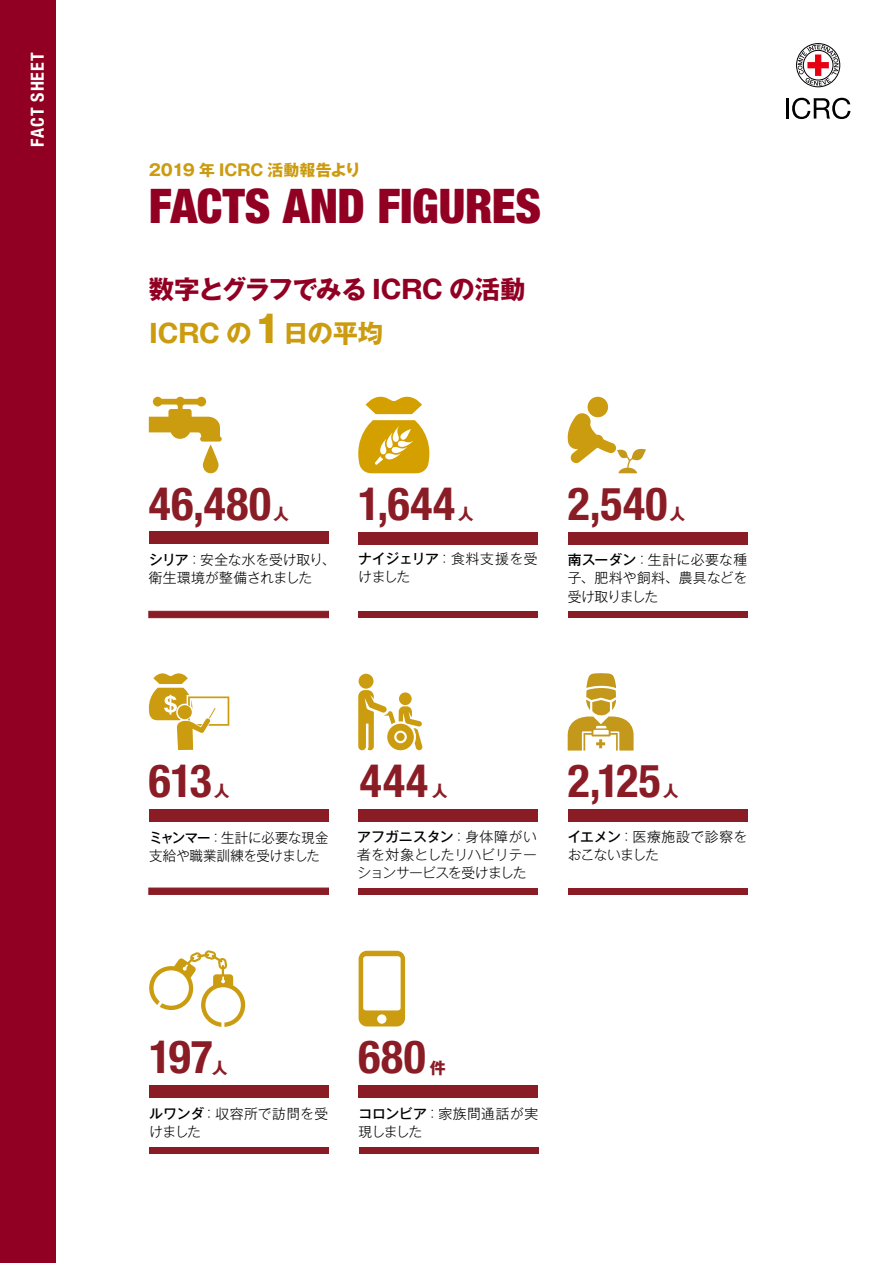
<style>
.page{position:relative;width:893px;height:1263px;background:#fff}
.page>*{position:absolute;margin:0;border:0;box-sizing:border-box;transform-origin:0 0}
.t1{font:900 condensed 47.85px "Helvetica Neue LT Std";letter-spacing:-.005em;color:#910023}
.t2{font:700 condensed 45.75px "Helvetica Neue LT Std";letter-spacing:.015em;color:#8a1c26}
.t3{font:700 25.5px/44.1px "Gothic MB101 Pro";letter-spacing:-.015em;color:#910023}
.t4{font:700 condensed 18px "Helvetica Neue LT Std";letter-spacing:.05em;color:#fff}
.t5{font:700 15.9px "Gothic MB101 Pro";letter-spacing:-.005em;color:#cb9c10}
.t6{font:700 15.9px "Gothic MB101 Pro";color:#8a1c26}
.t7{font:300 13.8px/18.1px "Gothic MB101 Pro";color:#000}
.t8{font:300 13.8px/18.1px "Gothic MB101 Pro";letter-spacing:.03em;color:#000}
.t9{font:300 13.8px/18.1px "Gothic MB101 Pro";letter-spacing:.02em;color:#000}
.s1{color:#cb9c10}
.s2{font-size:37.2px;color:#cb9c10}
.s3{font-weight:500}
</style>
<div class="page">
<div style="left:796px;top:43px;width:44px;height:44px;border:1px solid #000;border-radius:50%"></div>
<svg style="left:798px;top:45px;width:41px;height:41px"></svg>
<hr style="left:786px;top:98px;width:3px;height:21px;background:#000">
<svg style="left:792px;top:98px;width:58px;height:21px"></svg>
<div style="left:0;top:0;width:55px;height:1263px;background:#910023"></div>
<svg style="left:358px;top:396px;width:72px;height:77px"></svg>
<div style="left:358px;top:532px;width:180px;height:12px;background:#8a1c26"></div>
<div style="left:358px;top:612px;width:180px;height:6px;background:#8a1c26"></div>
<div style="left:588px;top:397px;width:20px;height:20px;background:#cb9c10;border-radius:50%"></div>
<svg style="left:567px;top:413px;width:79px;height:60px"></svg>
<div style="left:568px;top:532px;width:179px;height:12px;background:#8a1c26"></div>
<div style="left:568px;top:612px;width:179px;height:6px;background:#8a1c26"></div>
<div style="left:149px;top:531px;width:179px;height:13px;background:#8a1c26"></div>
<div style="left:149px;top:611px;width:180px;height:7px;background:#8a1c26;border:1px solid #8a1c26"></div>
<svg style="left:149px;top:397px;width:73px;height:77px"></svg>
<svg style="left:149px;top:950px;width:96px;height:77px"></svg>
<div style="left:149px;top:1085px;width:180px;height:13px;background:#8a1c26"></div>
<div style="left:149px;top:1147px;width:180px;height:6px;background:#8a1c26"></div>
<div style="left:359px;top:1085px;width:179px;height:13px;background:#8a1c26"></div>
<div style="left:359px;top:1147px;width:179px;height:6px;background:#8a1c26"></div>
<svg style="left:359px;top:951px;width:46px;height:75px"></svg>
<div style="left:359px;top:674px;width:14px;height:15px;background:#cb9c10;border-radius:50%"></div>
<svg style="left:358px;top:690px;width:65px;height:60px"></svg>
<div style="left:358px;top:809px;width:180px;height:12px;background:#8a1c26"></div>
<div style="left:358px;top:888px;width:180px;height:6px;background:#8a1c26"></div>
<div style="left:568px;top:809px;width:179px;height:12px;background:#8a1c26"></div>
<div style="left:568px;top:889px;width:179px;height:6px;background:#8a1c26"></div>
<div style="left:149px;top:809px;width:179px;height:12px;background:#8a1c26"></div>
<div style="left:149px;top:888px;width:180px;height:7px;background:#8a1c26"></div>
<svg style="left:148px;top:673px;width:82px;height:77px"></svg>
<svg style="left:568px;top:673px;width:66px;height:77px"></svg>
<h3 class="t4" style="left:26px;top:147px;width:96px;rotate:-90deg">FACT SHEET</h3>
<p class="t5" style="left:149px;top:156px;width:213px">2019 年 ICRC 活動報告より</p>
<h1 class="t1" style="left:149px;top:176px;width:394px">FACTS AND FIGURES</h1>
<h3 class="t3" style="left:149px;top:264px;width:378px">数字とグラフでみる ICRC の活動<br><span class="s1">ICRC の</span><span class="s2">1</span><span class="s1">日の平均</span></h3>
<h2 class="t2" style="left:149px;top:476px;width:124px">46,480</h2>
<p class="t6" style="left:273px;top:501px;width:17px">人</p>
<p class="t7" style="left:149px;top:549px;width:188px"><span class="s3">シリア</span>：安全な水を受け取り、衛生環境が整備されました</p>
<h2 class="t2" style="left:358px;top:476px;width:98px">1,644</h2>
<p class="t6" style="left:458px;top:501px;width:17px">人</p>
<p class="t8" style="left:358px;top:548px;width:181px"><span class="s3">ナイジェリア</span>：食料支援を受けました</p>
<h2 class="t2" style="left:568px;top:476px;width:101px">2,540</h2>
<p class="t6" style="left:670px;top:501px;width:17px">人</p>
<p class="t7" style="left:568px;top:549px;width:181px;text-align:justify"><span class="s3">南スーダン</span>：生計に必要な種子、肥料や飼料、農具などを受け取りました</p>
<h2 class="t2" style="left:149px;top:753px;width:64px">613</h2>
<p class="t6" style="left:214px;top:778px;width:17px">人</p>
<p class="t7" style="left:149px;top:826px;width:181px"><span class="s3">ミャンマー</span>：生計に必要な現金支給や職業訓練を受けました</p>
<h2 class="t2" style="left:360px;top:753px;width:70px">444</h2>
<p class="t6" style="left:432px;top:778px;width:17px">人</p>
<p class="t7" style="left:357px;top:825px;width:181px;text-align:justify"><span class="s3">アフガニスタン</span>：身体障がい者を対象としたリハビリテーションサービスを受けました</p>
<h2 class="t2" style="left:568px;top:753px;width:95px">2,125</h2>
<p class="t6" style="left:663px;top:778px;width:17px">人</p>
<p class="t9" style="left:568px;top:826px;width:181px"><span class="s3">イエメン</span>：医療施設で診察をおこないました</p>
<h2 class="t2" style="left:149px;top:1029px;width:65px">197</h2>
<p class="t6" style="left:212px;top:1054px;width:17px">人</p>
<p class="t7" style="left:149px;top:1103px;width:181px"><span class="s3">ルワンダ</span>：収容所で訪問を受けました</p>
<h2 class="t2" style="left:359px;top:1029px;width:69px">680</h2>
<p class="t6" style="left:430px;top:1054px;width:17px">件</p>
<p class="t8" style="left:359px;top:1102px;width:181px"><span class="s3">コロンビア</span>：家族間通話が実現しました</p>
</div>
